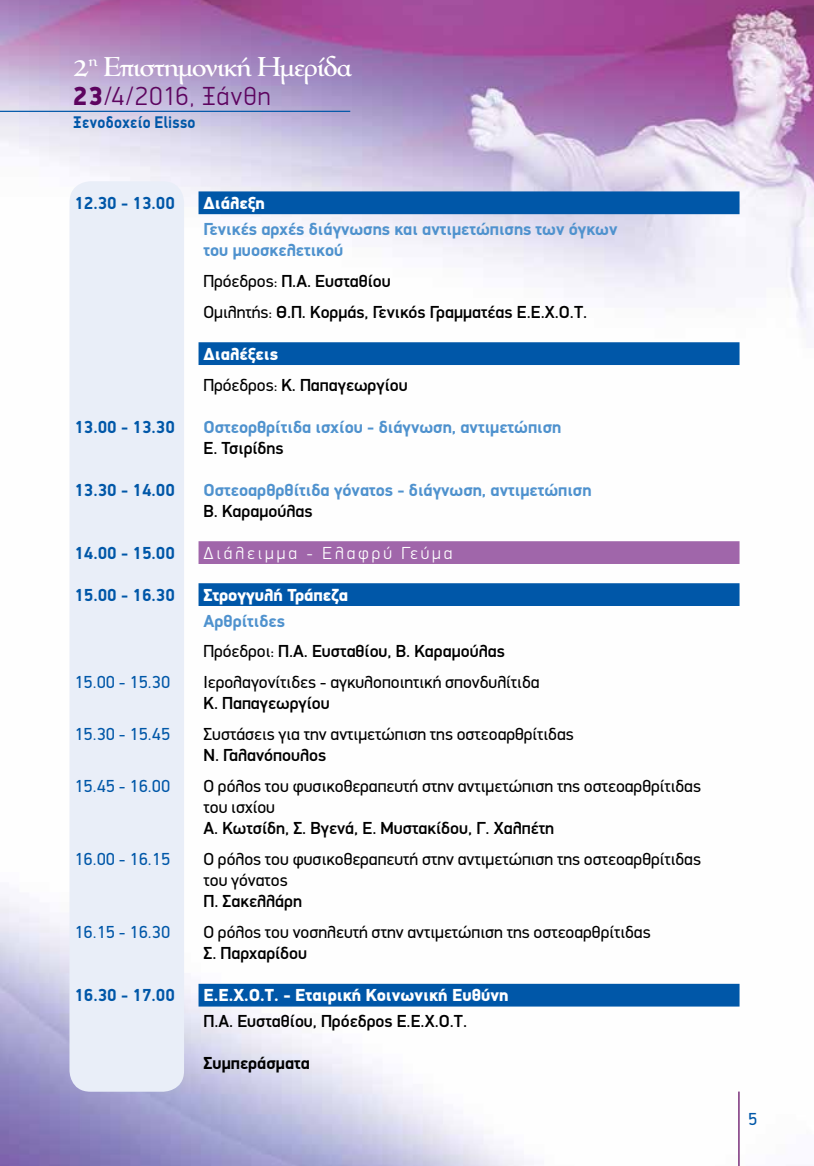
<style>
.page{position:relative;width:814px;height:1166px;background:#fff}
.page>*{position:absolute;margin:0;border:0;box-sizing:border-box;transform-origin:0 0}
.t1{font:700 30.62px "PF Ephemera Poly";letter-spacing:-.045em;color:#fff;scale:1.04 1}
.t2{font:300 26.25px "PF Din Display";letter-spacing:.035em;color:#5d045f}
.t3{font:500 17.5px/31px "PF Din Display";color:#000}
.t4{font:17.5px/21px "PF Din Display";color:#000}
.t5{font:700 17.5px/21px "PF Din Display";color:#4f92ce}
.t6{font:700 17.5px "PF Din Display";color:#0057a8}
.t7{font:900 17.5px "PF Din Display";color:#fff}
.t8{font:17.5px "PF Din Display";color:#0057a8}
.t9{font:300 17.5px "PF Din Display";letter-spacing:.17em;color:#fff}
.t10{font:700 17.5px "PF Din Display";color:#000}
.t11{font:700 16.97px "PF Din Display";letter-spacing:.02em;color:#0057a8;scale:.9 1}
.s1{font-weight:900}
.s2{font-weight:400}
.s3{font-weight:900;color:#fff}
.s4{font-weight:700;color:#4f92ce}
</style>
<div class="page">
<img style="left:0;top:0;width:814px;height:1166px">
<hr style="left:0;top:111px;width:350px;height:1px;background:#0057a8">
<hr style="left:738px;top:1091px;width:1px;height:75px;background:#5d035e">
<div style="left:69px;top:181px;width:115px;height:910px;background:#e9eef8;border-radius:21px"></div>
<div style="left:198px;top:191px;width:541px;height:23px;background:#0057a8"></div>
<div style="left:198px;top:342px;width:541px;height:23px;background:#0057a8"></div>
<div style="left:198px;top:541px;width:541px;height:23px;background:#a066aa"></div>
<div style="left:198px;top:583px;width:541px;height:23px;background:#0057a8"></div>
<div style="left:198px;top:984px;width:541px;height:22px;background:#0057a8"></div>
<h1 class="t1" style="left:73px;top:49px;width:269px">2<sup>η</sup> Επιστηµονική Ηµερίδα</h1>
<h2 class="t2" style="left:73px;top:80px;width:199px"><span class="s1">23</span>/4/2016, Ξάνθη</h2>
<p class="t11" style="left:73px;top:112px;width:137px">Ξενοδοχείο Elisso</p>
<p class="t6" style="left:74px;top:192px;width:102px">12.30 - 13.00</p>
<p class="t7" style="left:203px;top:192px;width:63px">Διάλεξη</p>
<p class="t5" style="left:203px;top:218px;width:415px">Γενικές αρχές διάγνωσης και αντιμετώπισης των όγκων του μυοσκελετικού</p>
<p class="t3" style="left:203px;top:265px;width:385px"><span class="s2">Πρόεδρος:</span> Π.Α. Ευσταθίου<br><span class="s2">Ομιλητής:</span> Θ.Π. Κορμάς, Γενικός Γραμματέας Ε.Ε.Χ.Ο.Τ.</p>
<p class="t3" style="left:203px;top:338px;width:206px"><span class="s3">Διαλέξεις<br></span><span class="s2">Πρόεδρος:</span> Κ. Παπαγεωργίου</p>
<p class="t6" style="left:74px;top:416px;width:102px">13.00 - 13.30</p>
<p class="t5" style="left:203px;top:416px;width:359px">Οστεορθρίτιδα ισχίου - διάγνωση, αντιμετώπιση</p>
<p class="t3" style="left:203px;top:432px;width:82px">Ε. Τσιρίδης</p>
<p class="t6" style="left:74px;top:479px;width:102px">13.30 - 14.00</p>
<p class="t5" style="left:203px;top:479px;width:389px">Οστεοαρθρθίτιδα γόνατος - διάγνωση, αντιμετώπιση</p>
<p class="t3" style="left:203px;top:495px;width:111px">Β. Καραμούλας</p>
<p class="t6" style="left:74px;top:542px;width:102px">14.00 - 15.00</p>
<p class="t9" style="left:203px;top:542px;width:250px">Διάλειμμα - Ελαφρύ Γεύμα</p>
<p class="t6" style="left:74px;top:584px;width:102px">15.00 - 16.30</p>
<p class="t7" style="left:203px;top:584px;width:146px">Στρογγυλή Τράπεζα</p>
<p class="t3" style="left:203px;top:605px;width:303px"><span class="s4">Αρθρίτιδες<br></span><span class="s2">Πρόεδροι:</span> Π.Α. Ευσταθίου, Β. Καραμούλας</p>
<p class="t8" style="left:74px;top:672px;width:97px">15.00 - 15.30</p>
<p class="t4" style="left:203px;top:672px;width:337px">Ιερολαγονίτιδες - αγκυλοποιητική σπονδυλίτιδα</p>
<p class="t3" style="left:203px;top:688px;width:128px">Κ. Παπαγεωργίου</p>
<p class="t8" style="left:74px;top:724px;width:97px">15.30 - 15.45</p>
<p class="t4" style="left:203px;top:724px;width:372px">Συστάσεις για την αντιμετώπιση της οστεοαρθρίτιδας</p>
<p class="t3" style="left:203px;top:740px;width:124px">Ν. Γαλανόπουλος</p>
<p class="t8" style="left:74px;top:776px;width:97px">15.45 - 16.00</p>
<p class="t4" style="left:203px;top:776px;width:499px">Ο ρόλος του φυσικοθεραπευτή στην αντιμετώπιση της οστεοαρθρίτιδας του ισχίου</p>
<p class="t3" style="left:203px;top:812px;width:352px">Α. Κωτσίδη, Σ. Βγενά, Ε. Μυστακίδου, Γ. Χαλπέτη</p>
<p class="t8" style="left:74px;top:848px;width:97px">16.00 - 16.15</p>
<p class="t4" style="left:203px;top:848px;width:499px">Ο ρόλος του φυσικοθεραπευτή στην αντιμετώπιση της οστεοαρθρίτιδας του γόνατος</p>
<p class="t3" style="left:203px;top:885px;width:100px">Π. Σακελλάρη</p>
<p class="t8" style="left:74px;top:921px;width:97px">16.15 - 16.30</p>
<p class="t4" style="left:203px;top:921px;width:448px">Ο ρόλος του νοσηλευτή στην αντιμετώπιση της οστεοαρθρίτιδας</p>
<p class="t3" style="left:203px;top:937px;width:105px">Σ. Παρχαρίδου</p>
<p class="t6" style="left:74px;top:984px;width:102px">16.30 - 17.00</p>
<p class="t7" style="left:203px;top:984px;width:306px">Ε.Ε.Χ.Ο.Τ. - Εταιρική Κοινωνική Ευθύνη</p>
<p class="t3" style="left:203px;top:1005px;width:265px">Π.Α. Ευσταθίου, Πρόεδρος Ε.Ε.Χ.Ο.Τ.</p>
<p class="t10" style="left:203px;top:1052px;width:108px">Συμπεράσματα</p>
<p class="t8" style="left:748px;top:1108px;width:11px">5</p>
</div>
